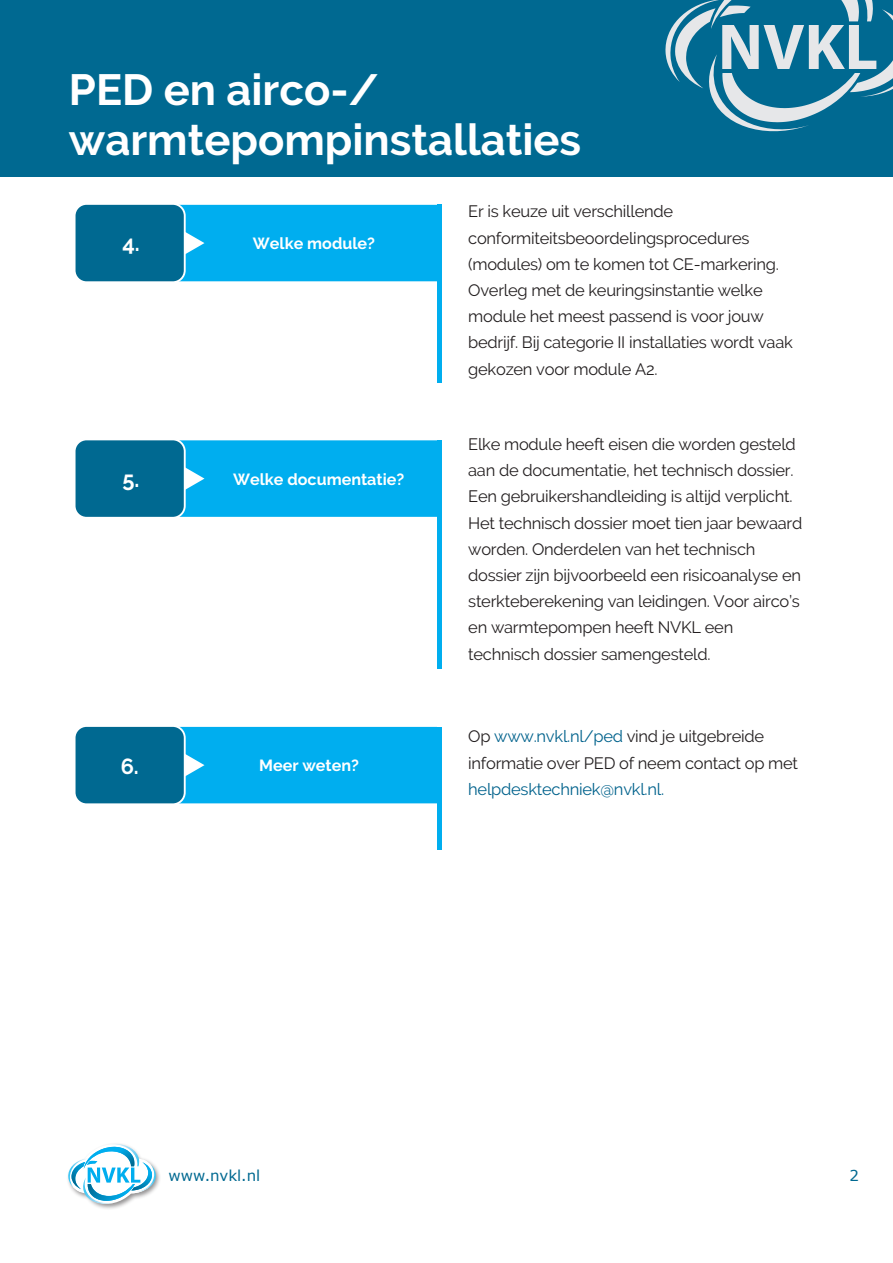
<style>
.page{position:relative;width:893px;height:1263px;background:#fff}
.page>*{position:absolute;margin:0;border:0;box-sizing:border-box;transform-origin:0 0}
.t1{font:700 43.5px/49.5px "Raleway";color:#fff}
.t2{font:700 21.75px "Raleway";color:#fff}
.t3{font:16.5px/26.2px "Raleway";letter-spacing:-.015em;color:#231f20}
.t4{font:16.5px "Raleway";letter-spacing:-.015em;color:#00628c}
.t5{font:700 16.2px "Raleway";color:#fff}
.t6{font:15px "Verdana";letter-spacing:-.005em;color:#006991}
.s1{color:#00628c}
</style>
<div class="page">
<div style="left:0;top:0;width:893px;height:176px;background:#006991"></div>
<svg style="left:665px;top:0;width:228px;height:132px"></svg>
<div style="left:66px;top:1142px;width:95px;height:68px;background:#231f20;opacity:.5"></div>
<svg style="left:68px;top:1142px;width:88px;height:65px"></svg>
<div style="left:159px;top:204px;width:279px;height:78px;background:#00aeef"></div>
<div style="left:158px;top:203px;width:281px;height:80px;border:2px solid #fff"></div>
<svg style="left:186px;top:232px;width:18px;height:22px"></svg>
<div style="left:75px;top:204px;width:110px;height:78px;background:#006991;border-radius:12px"></div>
<div style="left:74px;top:203px;width:112px;height:80px;border:2px solid #fff;border-radius:12px"></div>
<div style="left:437px;top:205px;width:5px;height:178px;background:#00aeef"></div>
<div style="left:159px;top:439px;width:279px;height:79px;background:#00aeef"></div>
<div style="left:158px;top:438px;width:281px;height:81px;border:2px solid #fff"></div>
<svg style="left:186px;top:468px;width:18px;height:22px"></svg>
<div style="left:75px;top:439px;width:110px;height:79px;background:#006991;border-radius:12px"></div>
<div style="left:74px;top:438px;width:112px;height:81px;border:2px solid #fff;border-radius:12px"></div>
<div style="left:437px;top:440px;width:5px;height:228px;background:#00aeef"></div>
<div style="left:159px;top:726px;width:279px;height:78px;background:#00aeef"></div>
<div style="left:158px;top:725px;width:281px;height:80px;border:2px solid #fff"></div>
<svg style="left:186px;top:754px;width:18px;height:22px"></svg>
<div style="left:75px;top:726px;width:110px;height:78px;background:#006991;border-radius:12px"></div>
<div style="left:74px;top:725px;width:112px;height:80px;border:2px solid #fff;border-radius:12px"></div>
<div style="left:437px;top:727px;width:5px;height:122px;background:#00aeef"></div>
<h1 class="t1" style="left:69px;top:65px;width:514px">PED en airco-/ warmtepompinstallaties</h1>
<h2 class="t2" style="left:122px;top:231px;width:19px">4.</h2>
<p class="t5" style="left:253px;top:234px;width:124px">Welke module?</p>
<h2 class="t2" style="left:123px;top:467px;width:18px">5.</h2>
<p class="t5" style="left:233px;top:470px;width:173px">Welke documentatie?</p>
<h2 class="t2" style="left:121px;top:753px;width:20px">6.</h2>
<p class="t5" style="left:259px;top:756px;width:102px">Meer weten?</p>
<p class="t3" style="left:468px;top:198px;width:326px">Er is keuze uit verschillende conformiteitsbeoordelingsprocedures (modules) om te komen tot CE-markering.<br>Overleg met de keuringsinstantie welke module het meest passend is voor jouw bedrijf. Bij categorie II installaties wordt vaak gekozen voor module A2.</p>
<p class="t3" style="left:468px;top:431px;width:336px">Elke module heeft eisen die worden gesteld aan de documentatie, het technisch dossier.<br>Een gebruikershandleiding is altijd verplicht.<br>Het technisch dossier moet tien jaar bewaard worden. Onderdelen van het technisch dossier zijn bijvoorbeeld een risicoanalyse en sterkteberekening van leidingen. Voor airco’s en warmtepompen heeft NVKL een technisch dossier samengesteld.</p>
<p class="t3" style="left:468px;top:723px;width:331px">Op <span class="s1">www.nvkl.nl/ped</span> vind je uitgebreide informatie over PED of neem contact op met</p>
<p class="t4" style="left:468px;top:779px;width:197px">helpdesktechniek@nvkl.nl.</p>
<p class="t6" style="left:169px;top:1165px;width:93px">www.nvkl.nl</p>
<p class="t6" style="left:849px;top:1165px;width:11px">2</p>
</div>
